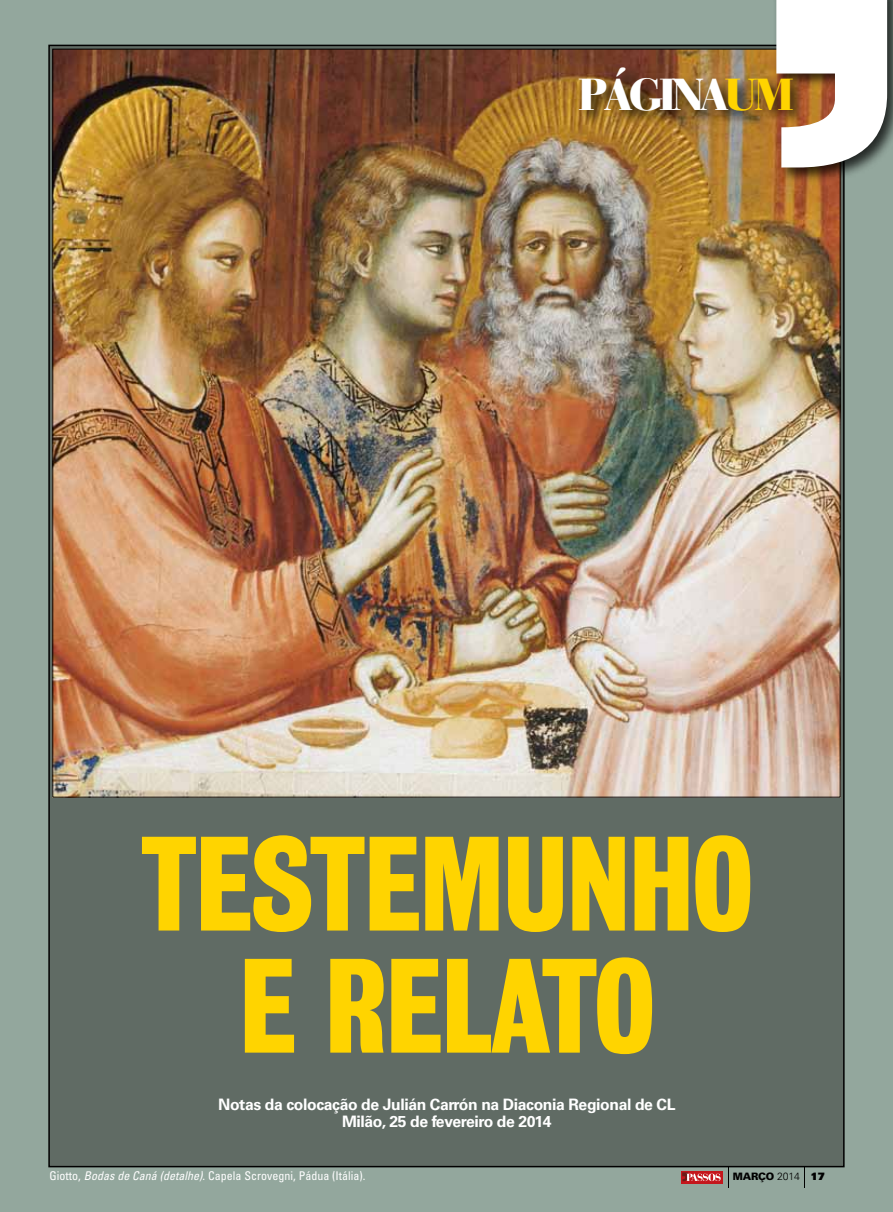
<style>
.page{position:relative;width:893px;height:1212px;background:#93a79d}
.page>*{position:absolute;margin:0;border:0;box-sizing:border-box;transform-origin:0 0}
.t1{font:122.1px/122.1px "Bureau Grotesque Three Seven";letter-spacing:-.01em;color:#ffd400;text-align:center}
.t2{font:900 44.4px "Bauer Bodoni Std";letter-spacing:-.1em;color:#fff}
.t3{font:700 15.75px/16.5px "Univers LT Std";letter-spacing:-.025em;color:#fff;text-align:center}
.t4{font:condensed 12px "Univers LT Std";color:#fff}
.t5{font:900 10.2px "Univers LT Std";letter-spacing:-.02em;color:#000}
.s1{color:#ffd400}
.s2{font-style:italic}
.s3{font-weight:300;font-size:10.5px}
.s4{font-family:"Univers LT Std X Black";font-weight:400}
</style>
<div class="page">
<div style="left:48px;top:45px;width:797px;height:1122px;background:#606b64;border:2px solid #000"></div>
<img style="left:55px;top:51px;width:783px;height:744px">
<div style="left:773px;top:0;width:120px;height:184px;background:#000;opacity:.75"></div>
<svg style="left:776px;top:0;width:111px;height:167px;background:#ebe6e1"></svg>
<div style="left:577px;top:64px;width:231px;height:63px;background:#000;opacity:.75"></div>
<svg style="left:804px;top:1167px;width:1px;height:21px"></svg>
<svg style="left:728px;top:1167px;width:1px;height:21px"></svg>
<div style="left:681px;top:1171px;width:42px;height:12px;background:#c4161c"></div>
<svg style="left:682px;top:1172px;width:39px;height:9px"></svg>
<h2 class="t2" style="left:578px;top:67px;width:217px">PÁGINA<span class="s1">UM</span></h2>
<h1 class="t1" style="left:141px;top:823px;width:613px">TESTEMUNHO<br>E RELATO</h1>
<p class="t3" style="left:218px;top:1096px;width:459px">Notas da colocação de Julián Carrón na Diaconia Regional de CL<br>Milão, 25 de fevereiro de 2014</p>
<p class="t4" style="left:50px;top:1167px;width:318px">Giotto, <span class="s2">Bodas de Caná (detalhe)</span>. Capela Scrovegni, Pádua (Itália).</p>
<p class="t5" style="left:733px;top:1170px;width:94px">MARÇO <span class="s3">2014</span> <span class="s4">17</span></p>
</div>
